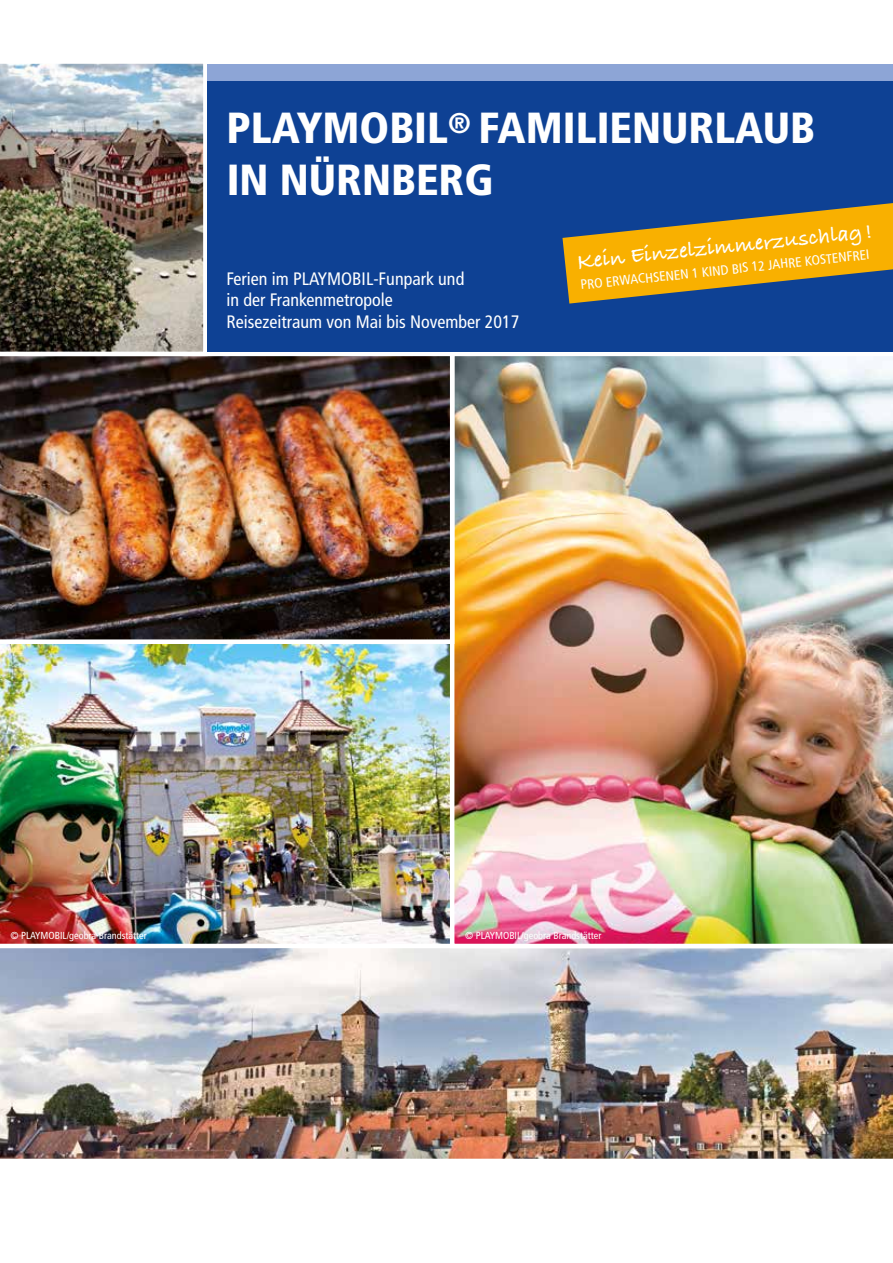
<style>
.page{position:relative;width:893px;height:1263px;background:#fff}
.page>*{position:absolute;margin:0;border:0;box-sizing:border-box;transform-origin:0 0}
.t1{font:900 condensed 43.5px/52.2px "Frutiger";color:#fff}
.t2{font:700 22.5px "Bradley Hand ITCTT";color:#fff}
.t3{font:condensed 18px/21.6px "Frutiger";color:#fff}
.t4{font:condensed 13.5px "Frutiger";color:#fff}
.t5{font:condensed 10.2px "Frutiger";color:#fff}
</style>
<div class="page">
<img style="left:0;top:644px;width:450px;height:300px">
<img style="left:0;top:948px;width:893px;height:211px">
<img style="left:454px;top:356px;width:439px;height:588px">
<img style="left:0;top:356px;width:450px;height:284px">
<img style="left:0;top:63px;width:208px;height:289px">
<div style="left:208px;top:80px;width:685px;height:272px;background:#0e4194"></div>
<div style="left:208px;top:64px;width:685px;height:16px;background:#8da5d6"></div>
<svg style="left:562px;top:203px;width:331px;height:101px"></svg>
<h1 class="t1" style="left:227px;top:102px;width:590px">PLAYMOBIL<sup>®</sup> FAMILIENURLAUB<br>IN NÜRNBERG</h1>
<p class="t3" style="left:227px;top:268px;width:294px">Ferien im PLAYMOBIL-Funpark und<br>in der Frankenmetropole<br>Reisezeitraum von Mai bis November 2017</p>
<p class="t2" style="left:575px;top:245px;width:298px;rotate:-6deg">Kein Einzelzimmerzuschlag!</p>
<p class="t4" style="left:580px;top:277px;width:292px;rotate:-6deg">PRO ERWACHSENEN 1 KIND BIS 12 JAHRE KOSTENFREI</p>
<p class="t5" style="left:11px;top:930px;width:138px">© PLAYMOBIL/geobra Brandstätter</p>
<p class="t5" style="left:465px;top:930px;width:138px">© PLAYMOBIL/geobra Brandstätter</p>
</div>
